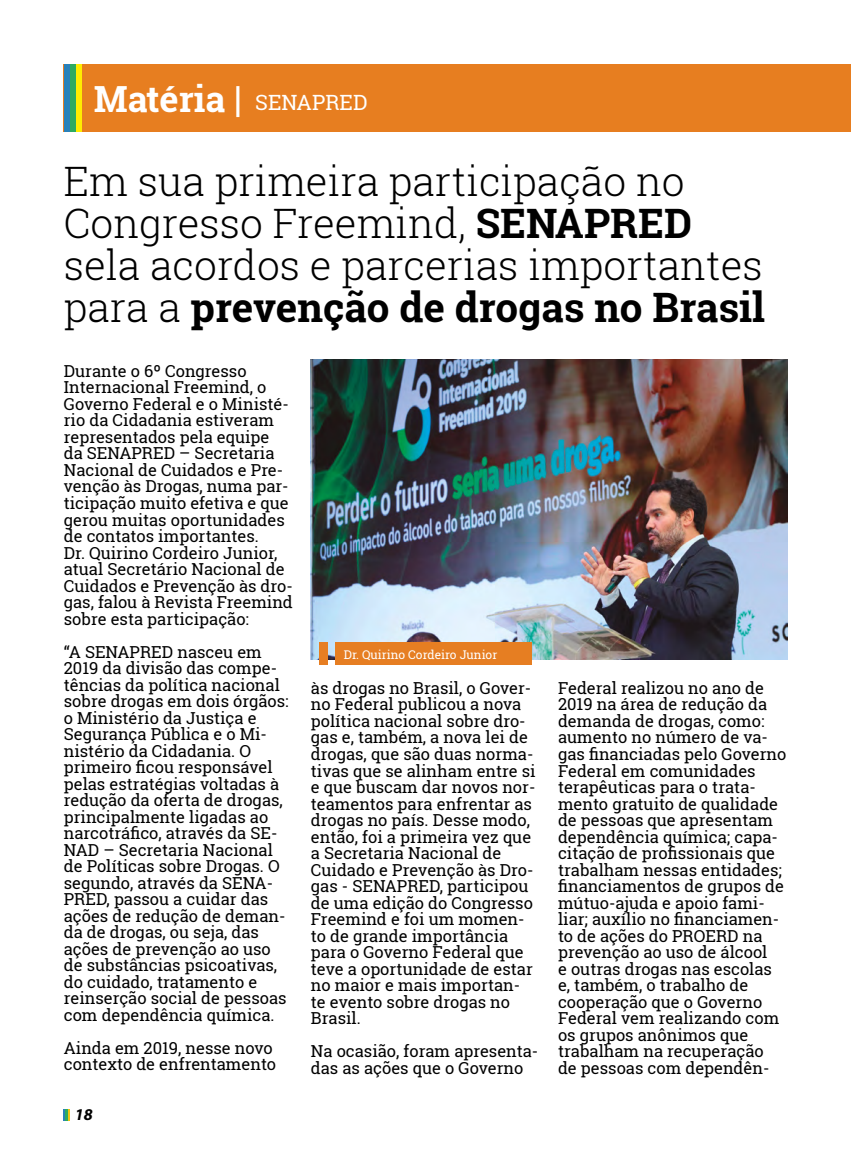
<style>
.page{position:relative;width:851px;height:1149px;background:#fff}
.page>*{position:absolute;margin:0;border:0;box-sizing:border-box;transform-origin:0 0}
.t1{font:300 40.5px/42px "Roboto Slab";color:#000}
.t2{font:700 36px "Roboto Slab";color:#fff}
.t3{font:16.5px/16.5px "Roboto Slab";color:#000}
.t4{font:italic 700 16.5px "Myriad Pro";color:#000}
.t5{font:12px "Roboto Slab";color:#fff}
.s1{font-weight:400;font-size:21px}
.s2{font-weight:700}
</style>
<div class="page">
<svg style="left:64px;top:1109px;width:6px;height:10px"></svg>
<div style="left:64px;top:64px;width:786px;height:67px;background:#e77e20"></div>
<div style="left:64px;top:64px;width:6px;height:67px;background:#2981ba"></div>
<div style="left:76px;top:64px;width:6px;height:67px;background:#ffed00"></div>
<div style="left:70px;top:64px;width:6px;height:67px;background:#2dab61"></div>
<img style="left:311px;top:359px;width:476px;height:300px">
<div style="left:335px;top:642px;width:196px;height:22px;background:#e67e22"></div>
<div style="left:319px;top:642px;width:8px;height:22px;background:#e67e22"></div>
<h2 class="t2" style="left:94px;top:74px;width:275px">Matéria | <span class="s1">SENAPRED</span></h2>
<h1 class="t1" style="left:64px;top:159px;width:702px">Em sua primeira participação no Congresso Freemind, <span class="s2">SENAPRED </span>sela acordos e parcerias importantes para a <span class="s2">prevenção de drogas no Brasil</span></h1>
<p class="t3" style="left:64px;top:362px;width:230px">Durante o 6º Congresso<br>Internacional Freemind, o<br>Governo Federal e o Ministé&shy;rio da Cidadania estiveram representados pela equipe<br>da SENAPRED – Secretaria<br>Nacional de Cuidados e Pre&shy;venção às Drogas, numa par&shy;ticipação muito efetiva e que gerou muitas oportunidades de contatos importantes.<br>Dr. Quirino Cordeiro Junior, atual Secretário Nacional de<br>Cuidados e Prevenção às dro&shy;gas, falou à Revista Freemind sobre esta participação:</p>
<p class="t3" style="left:64px;top:643px;width:226px">“A SENAPRED nasceu em<br>2019 da divisão das compe&shy;tências da política nacional sobre drogas em dois órgãos: o Ministério da Justiça e<br>Segurança Pública e o Mi&shy;nistério da Cidadania. O primeiro ficou responsável pelas estratégias voltadas à redução da oferta de drogas, principalmente ligadas ao narcotráfico, através da SE-<br>NAD – Secretaria Nacional de Políticas sobre Drogas. O segundo, através da SENA-<br>PRED, passou a cuidar das ações de redução de deman&shy;da de drogas, ou seja, das ações de prevenção ao uso de substâncias psicoativas, do cuidado, tratamento e reinserção social de pessoas com dependência química.</p>
<p class="t3" style="left:64px;top:1039px;width:214px">Ainda em 2019, nesse novo contexto de enfrentamento</p>
<p class="t4" style="left:75px;top:1103px;width:19px">18</p>
<p class="t5" style="left:343px;top:646px;width:155px">Dr. Quirino Cordeiro Junior</p>
<p class="t3" style="left:311px;top:679px;width:226px">às drogas no Brasil, o Gover&shy;no Federal publicou a nova política nacional sobre dro&shy;gas e, também, a nova lei de drogas, que são duas norma&shy;tivas que se alinham entre si e que buscam dar novos nor&shy;teamentos para enfrentar as drogas no país. Desse modo, então, foi a primeira vez que a Secretaria Nacional de<br>Cuidado e Prevenção às Dro&shy;gas - SENAPRED, participou de uma edição do Congresso<br>Freemind e foi um momen&shy;to de grande importância para o Governo Federal que teve a oportunidade de estar no maior e mais importan&shy;te evento sobre drogas no<br>Brasil.</p>
<p class="t3" style="left:311px;top:1042px;width:229px">Na ocasião, foram apresenta&shy;das as ações que o Governo</p>
<p class="t3" style="left:558px;top:679px;width:230px">Federal realizou no ano de<br>2019 na área de redução da demanda de drogas, como: aumento no número de va&shy;gas financiadas pelo Governo<br>Federal em comunidades terapêuticas para o trata&shy;mento gratuito de qualidade de pessoas que apresentam dependência química; capa&shy;citação de profissionais que trabalham nessas entidades; financiamentos de grupos de mútuo-ajuda e apoio fami&shy;liar; auxílio no financiamen&shy;to de ações do PROERD na prevenção ao uso de álcool<br>e outras drogas nas escolas e, também, o trabalho de cooperação que o Governo<br>Federal vem realizando com os grupos anônimos que trabalham na recuperação de pessoas com dependên-</p>
</div>
